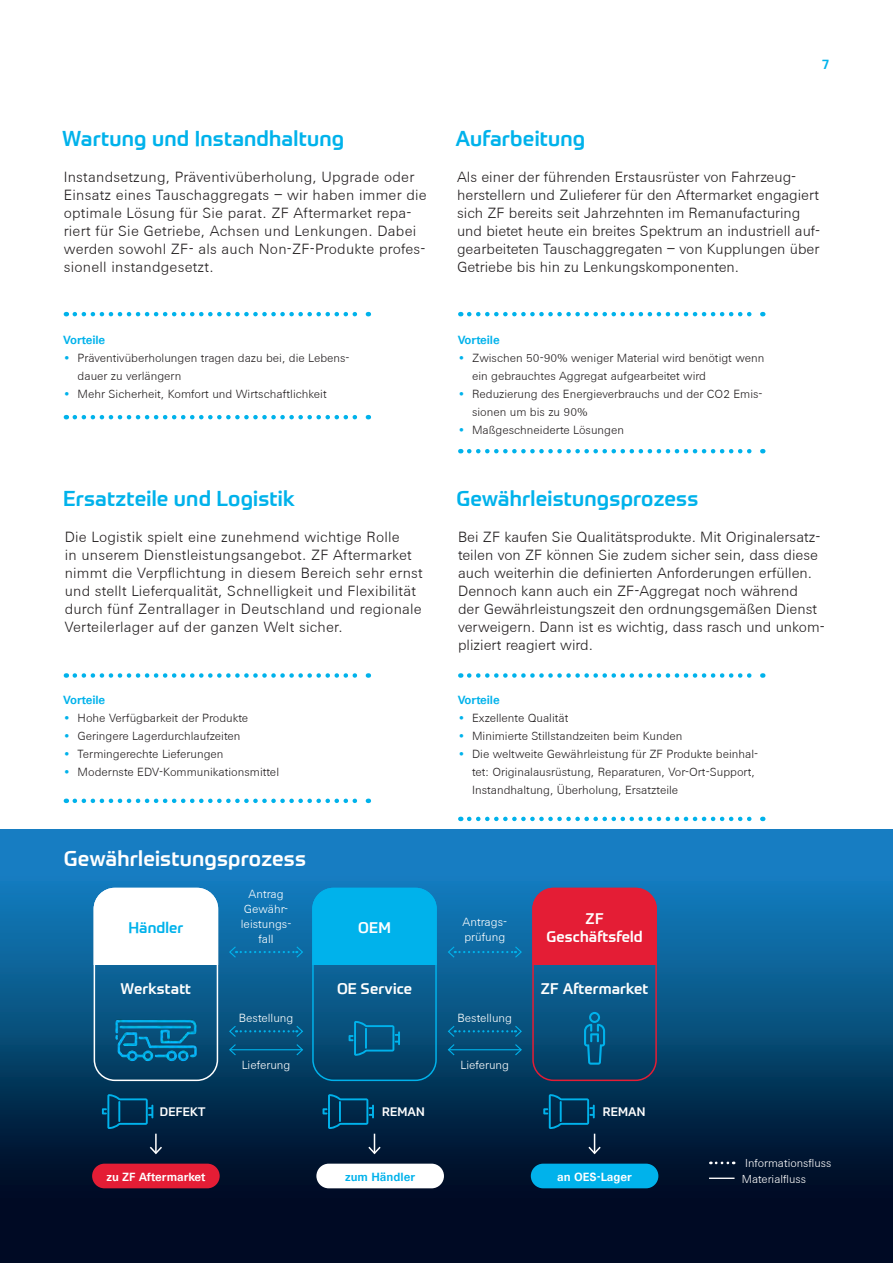
<style>
.page{position:relative;width:893px;height:1263px;background:#fff}
.page>*{position:absolute;margin:0;border:0;box-sizing:border-box;transform-origin:0 0}
.Headline_1__Ebene{font:500 21px "ZF Prometo";letter-spacing:.01em;color:#00b2eb}
.Headline_1__Ebene-2{font:500 21px "ZF Prometo";letter-spacing:.01em;color:#fff}
.Content{font:300 15px/18px "ZF Sans";color:#231f20}
.Headline_1__Ebene-3{font:500 15px "ZF Prometo";letter-spacing:.01em;color:#fff}
.Headline_1__Ebene-4{font:500 15px "ZF Prometo";letter-spacing:.01em;color:#00b2eb}
.t1{font:500 13.5px "ZF Prometo";color:#00b2eb}
.t2{font:300 12px/18px "ZF Sans";color:#231f20}
.Content-2{font:300 12px/15px "ZF Sans";color:#fff;text-align:center}
.Marginalien{font:700 12px "ZF Sans";letter-spacing:-.01em;color:#00b2eb}
.t3{font:700 12px "ZF Sans";color:#fff}
.t4{font:500 12px "ZF Prometo";letter-spacing:.01em;color:#fff}
.t5{font:300 11.7px "ZF Sans";color:#fff}
.s1{color:#00b2eb}
</style>
<div class="page">
<svg style="left:0;top:830px;width:893px;height:433px;background:#08416c"></svg>
<svg style="left:75px;top:415px;width:294px;height:4px"></svg>
<svg style="left:75px;top:312px;width:294px;height:4px"></svg>
<svg style="left:469px;top:449px;width:294px;height:4px"></svg>
<svg style="left:469px;top:312px;width:294px;height:4px"></svg>
<svg style="left:75px;top:798px;width:294px;height:5px"></svg>
<svg style="left:75px;top:673px;width:294px;height:5px"></svg>
<svg style="left:469px;top:817px;width:294px;height:4px"></svg>
<svg style="left:469px;top:673px;width:294px;height:5px"></svg>
<hr style="left:709px;top:1177px;width:25px;height:2px;background:#fff">
<svg style="left:710px;top:1161px;width:24px;height:3px"></svg>
<div style="left:94px;top:888px;width:124px;height:193px;border:2px solid #fff;border-radius:21px"></div>
<img style="left:112px;top:994px;width:88px;height:88px">
<div style="left:312px;top:888px;width:125px;height:193px;border:2px solid #00b2eb;border-radius:21px"></div>
<svg style="left:349px;top:1021px;width:51px;height:35px;background:#05608c"></svg>
<div style="left:532px;top:888px;width:125px;height:193px;border:2px solid #e41d35;border-radius:21px"></div>
<svg style="left:584px;top:1012px;width:21px;height:53px"></svg>
<svg style="left:102px;top:1094px;width:62px;height:61px;background:#033253"></svg>
<svg style="left:323px;top:1094px;width:59px;height:61px;background:#033354"></svg>
<div style="left:92px;top:1164px;width:128px;height:24px;background:#e41d35;border-radius:12px"></div>
<div style="left:316px;top:1164px;width:128px;height:24px;background:#fff;border-radius:12px"></div>
<div style="left:531px;top:1164px;width:127px;height:24px;background:#00b2eb;border-radius:12px"></div>
<svg style="left:94px;top:888px;width:124px;height:76px"></svg>
<div style="left:312px;top:888px;width:125px;height:76px;background:#00b2eb"></div>
<div style="left:532px;top:888px;width:125px;height:76px;background:#e41d35"></div>
<svg style="left:543px;top:1094px;width:59px;height:61px;background:#033354"></svg>
<svg style="left:447px;top:945px;width:76px;height:14px"></svg>
<svg style="left:447px;top:1024px;width:76px;height:32px;background:#06537e"></svg>
<svg style="left:228px;top:1024px;width:76px;height:32px;background:#06537e"></svg>
<svg style="left:228px;top:945px;width:76px;height:14px"></svg>
<p class="Headline_1__Ebene" style="left:62px;top:125px;width:283px">Wartung und Instandhaltung</p>
<p class="Headline_1__Ebene" style="left:455px;top:125px;width:131px">Aufarbeitung</p>
<p class="t1" style="left:822px;top:56px;width:9px">7</p>
<p class="Content" style="left:64px;top:168px;width:364px">Instandsetzung, Präventivüberholung, Upgrade oder Einsatz eines Tauschaggregats – wir haben immer die optimale Lösung für Sie parat. ZF Aftermarket repa&shy;riert für Sie Getriebe, Achsen und Lenkungen. Dabei werden sowohl ZF- als auch Non-ZF-Produkte profes&shy;sionell instandgesetzt.</p>
<p class="Content" style="left:457px;top:168px;width:365px">Als einer der führenden Erstausrüster von Fahrzeug&shy;herstellern und Zulieferer für den Aftermarket engagiert sich ZF bereits seit Jahrzehnten im Remanufacturing und bietet heute ein breites Spektrum an industriell auf&shy;gearbeiteten Tauschaggregaten – von Kupplungen über Getriebe bis hin zu Lenkungskomponenten.</p>
<p class="Marginalien" style="left:64px;top:332px;width:43px">Vorteile</p>
<p class="t2" style="left:78px;top:349px;width:273px;text-indent:-14px"><span class="s1">•</span> Präventivüberholungen tragen dazu bei, die Lebens&shy;dauer zu verlängern</p>
<p class="t2" style="left:64px;top:385px;width:265px"><span class="s1">•</span> Mehr Sicherheit, Komfort und Wirtschaftlichkeit</p>
<p class="Marginalien" style="left:458px;top:332px;width:43px">Vorteile</p>
<p class="t2" style="left:472px;top:349px;width:294px;text-indent:-14px"><span class="s1">•</span> Zwischen 50-90% weniger Material wird benötigt wenn ein gebrauchtes Aggregat aufgearbeitet wird</p>
<p class="t2" style="left:472px;top:385px;width:292px;text-indent:-14px"><span class="s1">•</span> Reduzierung des Energieverbrauchs und der CO2 Emis&shy;sionen um bis zu 90%</p>
<p class="t2" style="left:458px;top:421px;width:167px"><span class="s1">•</span> Maßgeschneiderte Lösungen</p>
<p class="Headline_1__Ebene" style="left:63px;top:485px;width:233px">Ersatzteile und Logistik</p>
<p class="Headline_1__Ebene" style="left:456px;top:485px;width:244px">Gewährleistungsprozess</p>
<p class="Content" style="left:65px;top:528px;width:360px">Die Logistik spielt eine zunehmend wichtige Rolle<br>in unserem Dienstleistungsangebot. ZF Aftermarket nimmt die Verpflichtung in diesem Bereich sehr ernst und stellt Lieferqualität, Schnelligkeit und Flexibilität durch fünf Zentrallager in Deutschland und regionale Verteilerlager auf der ganzen Welt sicher.</p>
<p class="Content" style="left:458px;top:528px;width:368px">Bei ZF kaufen Sie Qualitätsprodukte. Mit Originalersatz&shy;teilen von ZF können Sie zudem sicher sein, dass diese auch weiterhin die definierten Anforderungen erfüllen.<br>Dennoch kann auch ein ZF-Aggregat noch während<br>der Gewährleistungszeit den ordnungsgemäßen Dienst verweigern. Dann ist es wichtig, dass rasch und unkom&shy;pliziert reagiert wird.</p>
<p class="Marginalien" style="left:64px;top:692px;width:43px">Vorteile</p>
<p class="t2" style="left:64px;top:709px;width:186px"><span class="s1">•</span> Hohe Verfügbarkeit der Produkte</p>
<p class="t2" style="left:64px;top:727px;width:178px"><span class="s1">•</span> Geringere Lagerdurchlaufzeiten</p>
<p class="t2" style="left:64px;top:745px;width:161px"><span class="s1">•</span> Termingerechte Lieferungen</p>
<p class="t2" style="left:64px;top:763px;width:217px"><span class="s1">•</span> Modernste EDV-Kommunikationsmittel</p>
<p class="Headline_1__Ebene-2" style="left:64px;top:845px;width:244px">Gewährleistungsprozess</p>
<p class="Content-2" style="left:249px;top:886px;width:37px">Antrag</p>
<p class="Content-2" style="left:241px;top:901px;width:52px">Gewähr&shy;leistungs&shy;fall</p>
<p class="Headline_1__Ebene-4" style="left:128px;top:918px;width:57px">Händler</p>
<p class="Headline_1__Ebene-3" style="left:358px;top:918px;width:34px">OEM</p>
<p class="Marginalien" style="left:458px;top:692px;width:43px">Vorteile</p>
<p class="t2" style="left:458px;top:709px;width:112px"><span class="s1">•</span> Exzellente Qualität</p>
<p class="t2" style="left:458px;top:727px;width:226px"><span class="s1">•</span> Minimierte Stillstandzeiten beim Kunden</p>
<p class="t2" style="left:472px;top:745px;width:288px;text-indent:-14px"><span class="s1">•</span> Die weltweite Gewährleistung für ZF Produkte beinhal&shy;tet: Originalausrüstung, Reparaturen, Vor-Ort-Support,<br>Instandhaltung, Überholung, Ersatzteile</p>
<p class="Content-2" style="left:463px;top:915px;width:46px">Antrags-</p>
<p class="Content-2" style="left:464px;top:930px;width:42px">prüfung</p>
<p class="Headline_1__Ebene-3" style="left:585px;top:909px;width:20px">ZF</p>
<p class="Headline_1__Ebene-3" style="left:546px;top:927px;width:98px">Geschäftsfeld</p>
<p class="Headline_1__Ebene-3" style="left:121px;top:979px;width:72px">Werkstatt</p>
<p class="Headline_1__Ebene-3" style="left:337px;top:979px;width:77px">OE Service</p>
<p class="Headline_1__Ebene-3" style="left:541px;top:979px;width:109px">ZF Aftermarket</p>
<p class="Content-2" style="left:239px;top:1010px;width:56px">Bestellung</p>
<p class="Content-2" style="left:457px;top:1010px;width:56px">Bestellung</p>
<p class="Content-2" style="left:242px;top:1058px;width:50px">Lieferung</p>
<p class="Content-2" style="left:461px;top:1058px;width:50px">Lieferung</p>
<p class="t4" style="left:160px;top:1104px;width:47px">DEFEKT</p>
<p class="t4" style="left:382px;top:1104px;width:44px">REMAN</p>
<p class="t4" style="left:603px;top:1104px;width:44px">REMAN</p>
<p class="t3" style="left:106px;top:1170px;width:100px">zu ZF Aftermarket</p>
<p class="Marginalien" style="left:345px;top:1170px;width:71px">zum Händler</p>
<p class="t3" style="left:557px;top:1170px;width:76px">an OES-Lager</p>
<p class="t5" style="left:745px;top:1156px;width:88px">Informationsfluss</p>
<p class="t5" style="left:742px;top:1172px;width:65px">Materialfluss</p>
</div>
